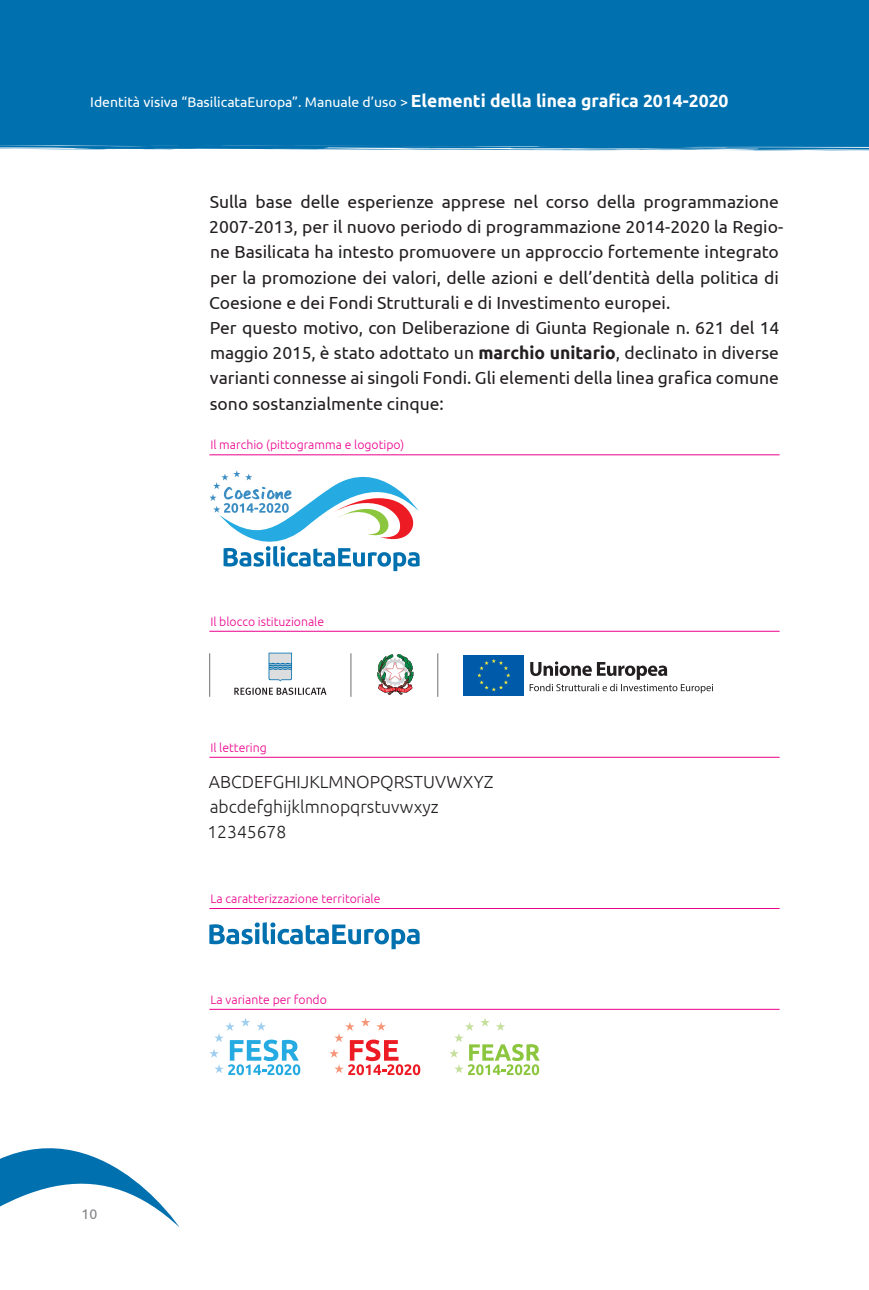
<style>
.page{position:relative;width:869px;height:1290px;background:#fff}
.page>*{position:absolute;margin:0;border:0;box-sizing:border-box;transform-origin:0 0}
.t1{font:17.5px/25.2px "Ubuntu";color:#231f20}
.t2{font:300 17.5px/25.2px "Ubuntu";color:#231f20}
.t3{font:14px "Ubuntu";color:#fff}
.t4{font:14px "Ubuntu";color:#808285}
.t5{font:300 12.25px "Ubuntu";color:#ec008c}
.s1{font-weight:700;font-size:17.5px}
.s2{font-weight:700}
</style>
<div class="page">
<svg style="left:0;top:1148px;width:179px;height:79px"></svg>
<div style="left:0;top:0;width:868px;height:151px;background:#0070af"></div>
<svg style="left:710px;top:144px;width:145px;height:7px"></svg>
<svg style="left:375px;top:145px;width:18px;height:4px"></svg>
<svg style="left:550px;top:144px;width:130px;height:7px"></svg>
<svg style="left:137px;top:149px;width:28px;height:1px"></svg>
<svg style="left:462px;top:146px;width:39px;height:1px"></svg>
<svg style="left:15px;top:143px;width:83px;height:7px"></svg>
<div style="left:0;top:0;width:127px;height:96px;background:#0070af"></div>
<hr style="left:209px;top:454px;width:570px;height:1px;background:#ec008c">
<hr style="left:209px;top:631px;width:570px;height:1px;background:#ec008c">
<hr style="left:209px;top:757px;width:570px;height:1px;background:#ec008c">
<hr style="left:209px;top:908px;width:570px;height:1px;background:#ec008c">
<hr style="left:209px;top:1009px;width:570px;height:1px;background:#ec008c">
<svg style="left:209px;top:454px;width:210px;height:117px"></svg>
<hr style="left:350px;top:653px;width:1px;height:44px;background:#6d6e70">
<div style="left:463px;top:655px;width:61px;height:40px;background:#005aaa"></div>
<svg style="left:477px;top:659px;width:33px;height:32px"></svg>
<svg style="left:377px;top:654px;width:36px;height:41px"></svg>
<hr style="left:437px;top:653px;width:1px;height:44px;background:#6d6e70">
<hr style="left:209px;top:653px;width:1px;height:44px;background:#6d6e70">
<svg style="left:268px;top:653px;width:24px;height:28px"></svg>
<svg style="left:234px;top:687px;width:92px;height:8px"></svg>
<svg style="left:529px;top:661px;width:182px;height:32px"></svg>
<svg style="left:209px;top:922px;width:210px;height:27px"></svg>
<svg style="left:209px;top:1018px;width:91px;height:57px"></svg>
<svg style="left:329px;top:1018px;width:91px;height:57px"></svg>
<svg style="left:449px;top:1018px;width:90px;height:57px"></svg>
<p class="t3" style="left:90px;top:94px;width:639px">Identità visiva “BasilicataEuropa”. Manuale d’uso &gt; <span class="s1">Elementi della linea grafica 2014-2020</span></p>
<p class="t1" style="left:209px;top:189px;width:575px">Sulla base delle esperienze apprese nel corso della programmazione 2007-2013, per il nuovo periodo di programmazione 2014-2020 la Regio&shy;ne Basilicata ha intesto promuovere un approccio fortemente integrato per la promozione dei valori, delle azioni e dell’dentità della politica di Coesione e dei Fondi Strutturali e di Investimento europei.<br>Per questo motivo, con Deliberazione di Giunta Regionale n. 621 del 14 maggio 2015, è stato adottato un <span class="s2">marchio unitario</span>, declinato in diverse varianti connesse ai singoli Fondi. Gli elementi della linea grafica comune sono sostanzialmente cinque:</p>
<p class="t5" style="left:210px;top:438px;width:195px">Il marchio (pittogramma e logotipo)</p>
<p class="t5" style="left:210px;top:614px;width:115px">Il blocco istituzionale</p>
<p class="t5" style="left:210px;top:740px;width:58px">Il lettering</p>
<p class="t2" style="left:207px;top:768px;width:288px">ABCDEFGHIJKLMNOPQRSTUVWXYZ abcdefghijklmnopqrstuvwxyz<br>12345678</p>
<p class="t5" style="left:210px;top:892px;width:171px">La caratterizzazione territoriale</p>
<p class="t4" style="left:81px;top:1206px;width:17px">10</p>
<p class="t5" style="left:210px;top:992px;width:118px">La variante per fondo</p>
</div>
